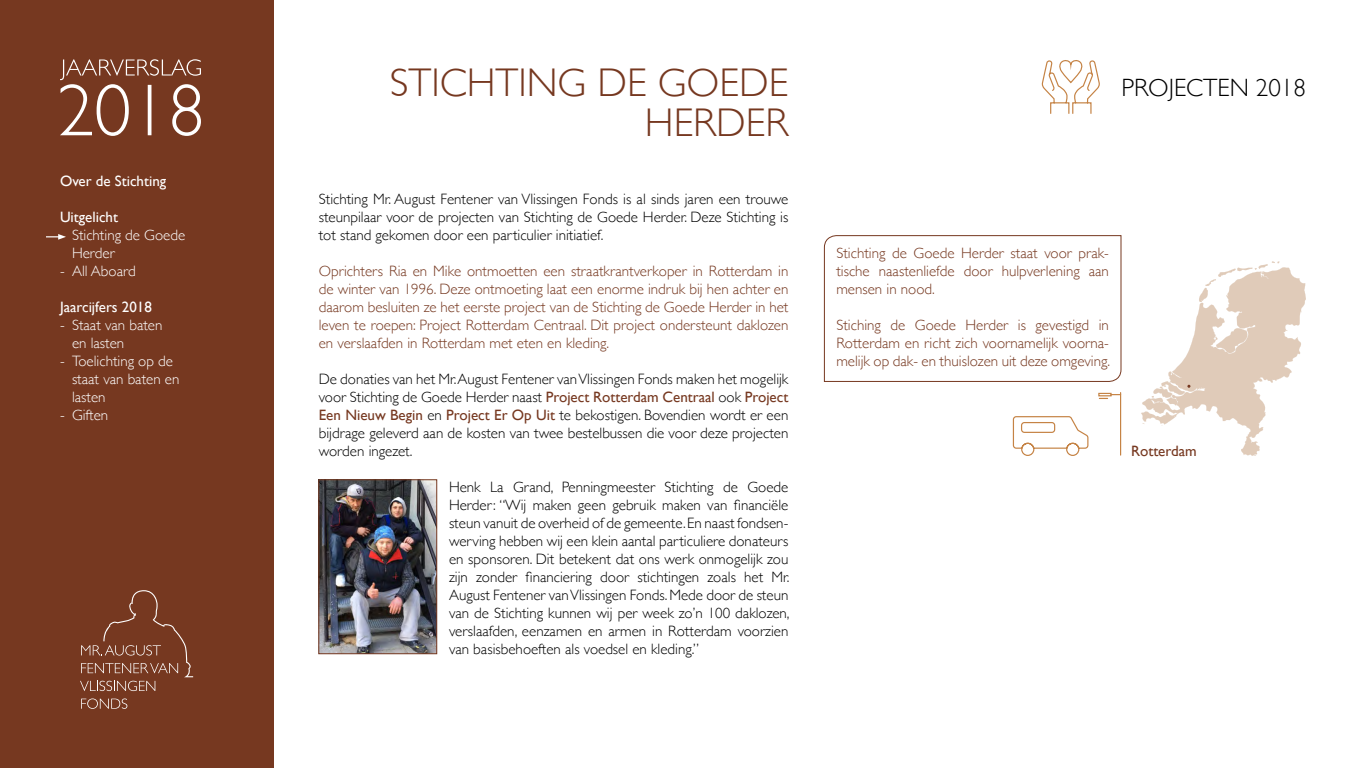
<style>
.page{position:relative;width:1366px;height:768px;background:#fff}
.page>*{position:absolute;margin:0;border:0;box-sizing:border-box;transform-origin:0 0}
.t1{font:300 40px "Gill Sans";color:#763820}
.t2{font:300 25px "Gill Sans";color:#000}
.t3{font:300 15px/18px "Gill Sans";color:#000;text-align:justify}
.t4{font:300 15px/18px "Gill Sans";color:#763820;text-align:justify}
.t5{font:300 15px/18px "Gill Sans";color:#fff}
.t6{font:15px "Gill Sans";color:#fff}
.t7{font:15px "Gill Sans";color:#763820}
.s1{font-weight:400;color:#763820}
</style>
<div class="page">
<div style="left:0;top:0;width:273px;height:768px;background:#763820"></div>
<svg style="left:80px;top:590px;width:113px;height:101px"></svg>
<svg style="left:81px;top:698px;width:46px;height:11px"></svg>
<svg style="left:1141px;top:261px;width:165px;height:195px"></svg>
<svg style="left:824px;top:235px;width:298px;height:147px"></svg>
<hr style="left:1120px;top:393px;width:1px;height:62px;background:#c58345">
<svg style="left:1099px;top:394px;width:21px;height:5px"></svg>
<div style="left:1098px;top:393px;width:14px;height:3px;border:1px solid #c58345"></div>
<img style="left:321px;top:482px;width:114px;height:170px">
<div style="left:319px;top:480px;width:118px;height:174px;border:1px solid #763820"></div>
<svg style="left:1041px;top:60px;width:59px;height:54px"></svg>
<svg style="left:1012px;top:416px;width:77px;height:40px"></svg>
<svg style="left:60px;top:59px;width:141px;height:77px"></svg>
<svg style="left:46px;top:234px;width:20px;height:6px"></svg>
<p class="t6" style="left:60px;top:172px;width:108px">Over de Stichting</p>
<p class="t6" style="left:60px;top:208px;width:60px">Uitgelicht</p>
<p class="t5" style="left:72px;top:225px;width:115px;text-indent:-12px">- Stichting de Goede<br>Herder</p>
<p class="t5" style="left:60px;top:261px;width:77px">- All Aboard</p>
<p class="t6" style="left:60px;top:298px;width:93px">Jaarcijfers 2018</p>
<p class="t5" style="left:72px;top:315px;width:92px;text-indent:-12px">- Staat van baten en lasten</p>
<p class="t5" style="left:72px;top:351px;width:109px;text-indent:-12px">- Toelichting op de staat van baten en lasten</p>
<p class="t5" style="left:60px;top:405px;width:50px">- Giften</p>
<h1 class="t1" style="left:390px;top:51px;width:400px">STICHTING DE GOEDE</h1>
<h2 class="t2" style="left:1122px;top:68px;width:186px">PROJECTEN 2018</h2>
<h1 class="t1" style="left:645px;top:91px;width:145px">HERDER</h1>
<p class="t3" style="left:319px;top:189px;width:471px">Stichting Mr. August Fentener van Vlissingen Fonds is al sinds jaren een trouwe steunpilaar voor de projecten van Stichting de Goede Herder. Deze Stichting is tot stand gekomen door een particulier initiatief.</p>
<p class="t4" style="left:319px;top:261px;width:471px">Oprichters Ria en Mike ontmoetten een straatkrantverkoper in Rotterdam in de winter van 1996. Deze ontmoeting laat een enorme indruk bij hen achter en daarom besluiten ze het eerste project van de Stichting de Goede Herder in het leven te roepen: Project Rotterdam Centraal. Dit project ondersteunt daklozen en verslaafden in Rotterdam met eten en kleding.</p>
<p class="t3" style="left:319px;top:369px;width:471px">De donaties van het Mr. August Fentener van Vlissingen Fonds maken het mogelijk voor Stichting de Goede Herder naast <span class="s1">Project Rotterdam Centraal</span> ook <span class="s1">Project Een Nieuw Begin</span> en <span class="s1">Project Er Op Uit</span> te bekostigen. Bovendien wordt er een bijdrage geleverd aan de kosten van twee bestelbussen die voor deze projecten worden ingezet.</p>
<p class="t3" style="left:449px;top:477px;width:342px">Henk La Grand, Penningmeester Stichting de Goede Herder: “Wij maken geen gebruik maken van financiële steun vanuit de overheid of de gemeente. En naast fondsen&shy;werving hebben wij een klein aantal particuliere donateurs en sponsoren. Dit betekent dat ons werk onmogelijk zou zijn zonder financiering door stichtingen zoals het Mr.<br>August Fentener van Vlissingen Fonds. Mede door de steun van de Stichting kunnen wij per week zo’n 100 daklozen, verslaafden, eenzamen en armen in Rotterdam voorzien van basisbehoeften als voedsel en kleding.”</p>
<p class="t4" style="left:836px;top:243px;width:274px">Stichting de Goede Herder staat voor prak&shy;tische naastenliefde door hulpverlening aan mensen in nood.</p>
<p class="t4" style="left:836px;top:315px;width:275px">Stiching de Goede Herder is gevestigd in Rotterdam en richt zich voornamelijk voorna&shy;melijk op dak- en thuislozen uit deze omgeving.</p>
<p class="t7" style="left:1131px;top:442px;width:67px">Rotterdam</p>
</div>
